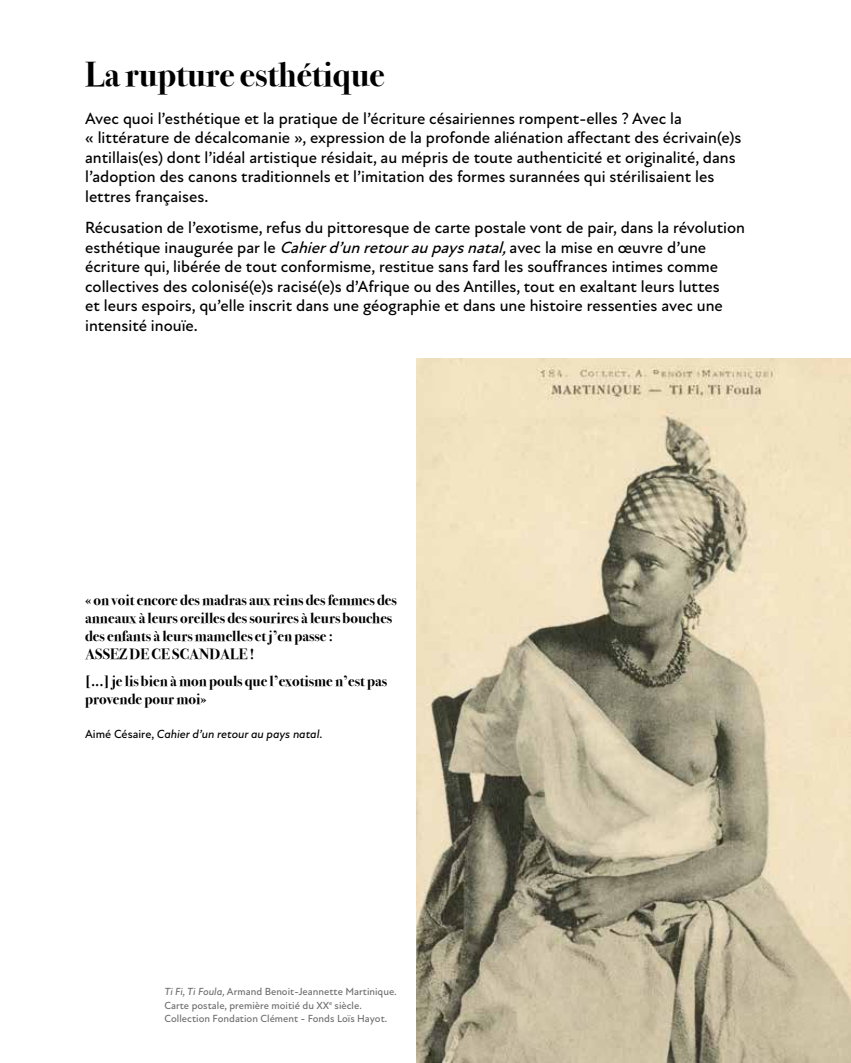
<style>
.page{position:relative;width:851px;height:1063px;background:#fff}
.page>*{position:absolute;margin:0;border:0;box-sizing:border-box;transform-origin:0 0}
.t1{font:700 34.5px "Bodoni Svty Two OSITCTT";color:#000}
.t2{font:500 16.5px/19.5px "New Atten";color:#000}
.t3{font:700 15px/18px "Bodoni Svty Two OSITCTT";color:#000}
.t4{font:italic 500 12px "New Atten";color:#000}
.t5{font:500 10.5px/13.5px "New Atten";color:#706f6f}
.s1{font-style:italic}
.s2{font-style:normal}
</style>
<div class="page">
<img style="left:417px;top:359px;width:433px;height:704px">
<h1 class="t1" style="left:85px;top:54px;width:301px">La rupture esthétique</h1>
<p class="t2" style="left:85px;top:109px;width:657px">Avec quoi l’esthétique et la pratique de l’écriture césairiennes rompent-elles ? Avec la<br>« littérature de décalcomanie », expression de la profonde aliénation affectant des écrivain(e)s antillais(es) dont l’idéal artistique résidait, au mépris de toute authenticité et originalité, dans l’adoption des canons traditionnels et l’imitation des formes surannées qui stérilisaient les lettres françaises.</p>
<p class="t2" style="left:85px;top:218px;width:661px">Récusation de l’exotisme, refus du pittoresque de carte postale vont de pair, dans la révolution esthétique inaugurée par le <span class="s1">Cahierd’unretouraupaysnatal,</span>avec la mise en œuvre d’une écriture qui, libérée de tout conformisme, restitue sans fard les souffrances intimes comme collectives des colonisé(e)s racisé(e)s d’Afrique ou des Antilles, tout en exaltant leurs luttes<br>et leurs espoirs, qu’elle inscrit dans une géographie et dans une histoire ressenties avec une intensité inouïe.</p>
<p class="t3" style="left:85px;top:591px;width:313px">« on voit encore des madras aux reins des femmes des anneaux à leurs oreilles des sourires à leurs bouches des enfants à leurs mamelles et j’en passe :<br>ASSEZ DE CE SCANDALE !</p>
<p class="t3" style="left:85px;top:673px;width:303px">[...] je lis bien à mon pouls que l’exotisme n’est pas provende pour moi»</p>
<p class="t4" style="left:85px;top:726px;width:239px"><span class="s2">Aimé Césaire,</span> Cahier d’un retour au pays natal<span class="s2">.</span></p>
<p class="t5" style="left:164px;top:985px;width:234px"><span class="s1">Ti Fi, Ti Foula,</span> Armand Benoit-Jeannette Martinique.<br>Carte postale, première moitié du XX<sup>e</sup> siècle.<br>Collection Fondation Clément - Fonds Loïs Hayot.</p>
</div>
